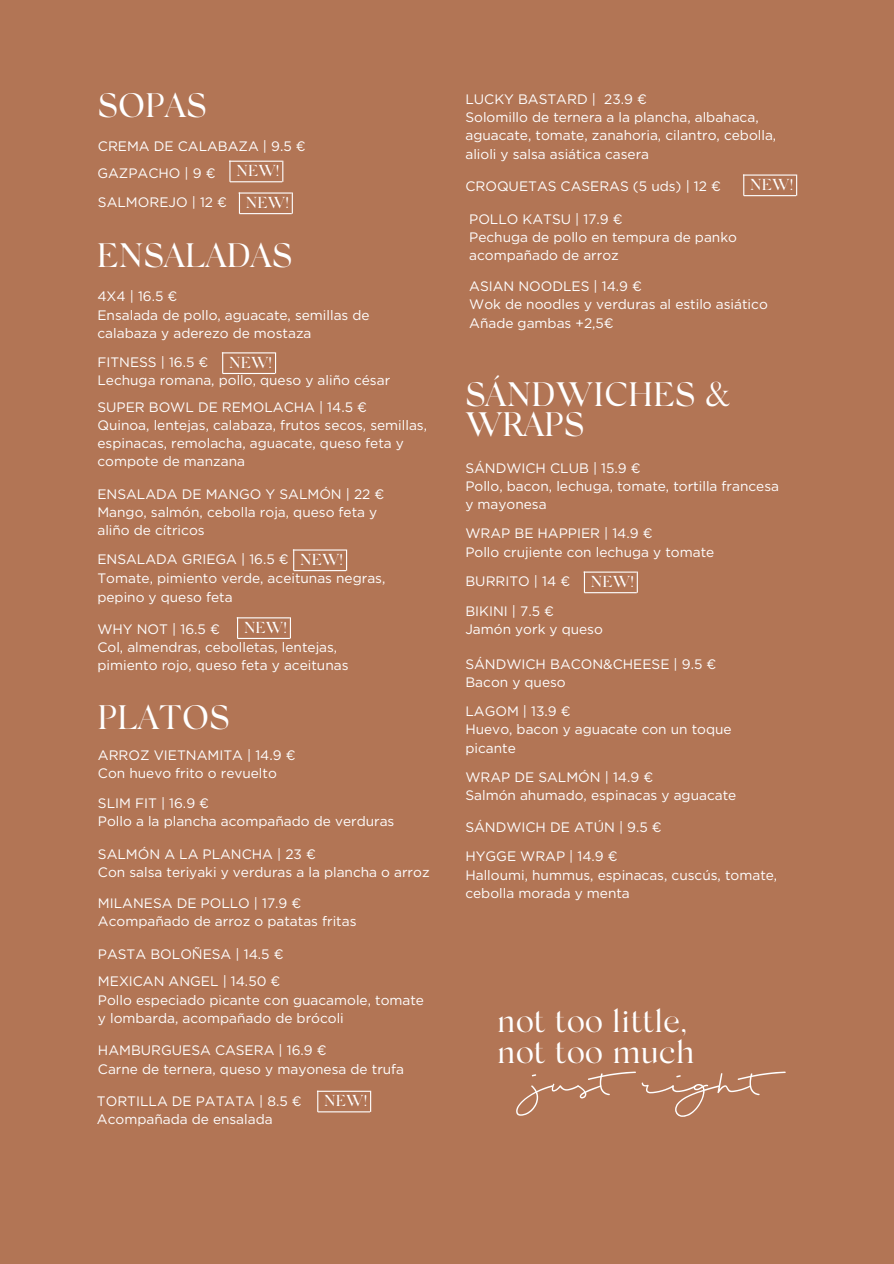
<style>
.page{position:relative;width:894px;height:1264px;background:#fff}
.page>*{position:absolute;margin:0;border:0;box-sizing:border-box;transform-origin:0 0}
.t1{font:101.7px "Shopping Script Demo";color:#fff}
.t2{font:33.9px/30.3px "Silk Serif";color:#fff}
.t3{font:33.45px/31.3px "Silk Serif";color:#fff}
.t4{font:15.9px "Silk Serif";color:#fff}
.t5{font:13.65px/18.1px "Gotham";color:#fff}
</style>
<div class="page">
<div style="left:0;top:0;width:893px;height:1263px;background:#b27555"></div>
<hr style="left:318px;top:1111px;width:52px;height:1px;background:#fff">
<svg style="left:317px;top:1091px;width:1px;height:20px"></svg>
<hr style="left:317px;top:1090px;width:53px;height:1px;background:#fff">
<svg style="left:370px;top:1090px;width:1px;height:21px"></svg>
<hr style="left:237px;top:638px;width:53px;height:1px;background:#fff">
<svg style="left:237px;top:618px;width:1px;height:20px"></svg>
<hr style="left:237px;top:617px;width:53px;height:1px;background:#fff">
<svg style="left:290px;top:617px;width:1px;height:21px"></svg>
<hr style="left:293px;top:570px;width:53px;height:1px;background:#fff">
<svg style="left:293px;top:550px;width:1px;height:20px"></svg>
<hr style="left:293px;top:549px;width:53px;height:1px;background:#fff">
<svg style="left:346px;top:549px;width:1px;height:21px"></svg>
<hr style="left:223px;top:373px;width:52px;height:1px;background:#fff">
<svg style="left:222px;top:353px;width:1px;height:20px"></svg>
<hr style="left:222px;top:352px;width:53px;height:1px;background:#fff">
<svg style="left:275px;top:352px;width:1px;height:21px"></svg>
<hr style="left:584px;top:592px;width:52px;height:1px;background:#fff">
<hr style="left:583px;top:571px;width:2px;height:21px;background:#fff">
<hr style="left:583px;top:571px;width:53px;height:1px;background:#fff">
<svg style="left:636px;top:571px;width:1px;height:21px"></svg>
<hr style="left:743px;top:195px;width:52px;height:1px;background:#fff">
<svg style="left:743px;top:176px;width:1px;height:20px"></svg>
<hr style="left:742px;top:174px;width:53px;height:2px;background:#fff">
<hr style="left:795px;top:174px;width:2px;height:22px;background:#fff">
<hr style="left:239px;top:213px;width:53px;height:1px;background:#fff">
<svg style="left:239px;top:194px;width:1px;height:20px"></svg>
<hr style="left:238px;top:192px;width:54px;height:2px;background:#fff">
<svg style="left:292px;top:192px;width:1px;height:22px"></svg>
<hr style="left:230px;top:181px;width:52px;height:1px;background:#fff">
<svg style="left:229px;top:162px;width:1px;height:20px"></svg>
<hr style="left:229px;top:161px;width:53px;height:1px;background:#fff">
<svg style="left:282px;top:161px;width:1px;height:21px"></svg>
<p class="t2" style="left:98px;top:94px;width:110px">SOPAS</p>
<p class="t5" style="left:98px;top:138px;width:209px">CREMA DE CALABAZA | 9.5 €</p>
<p class="t5" style="left:97px;top:165px;width:120px">GAZPACHO | 9 €</p>
<p class="t5" style="left:98px;top:194px;width:130px">SALMOREJO | 12 €</p>
<h1 class="t4" style="left:236px;top:164px;width:45px">NEW!</h1>
<h3 class="t4" style="left:246px;top:196px;width:45px">NEW!</h3>
<p class="t2" style="left:97px;top:244px;width:197px">ENSALADAS</p>
<h2 class="t5" style="left:97px;top:288px;width:81px">4X4 | 16.5 €</h2>
<h5 class="t5" style="left:97px;top:306px;width:274px">Ensalada de pollo, aguacate, semillas de calabaza y aderezo de mostaza</h5>
<h4 class="t5" style="left:97px;top:353px;width:112px">FITNESS | 16.5 €</h4>
<h5 class="t5" style="left:97px;top:372px;width:294px">Lechuga romana, pollo, queso y aliño césar</h5>
<h5 class="t4" style="left:229px;top:356px;width:45px">NEW!</h5>
<p class="t5" style="left:97px;top:398px;width:271px">SUPER BOWL DE REMOLACHA | 14.5 €</p>
<p class="t5" style="left:97px;top:417px;width:331px">Quinoa, lentejas, calabaza, frutos secos, semillas, espinacas, remolacha, aguacate, queso feta y compote de manzana</p>
<p class="t5" style="left:97px;top:486px;width:288px">ENSALADA DE MANGO Y SALMÓN | 22 €</p>
<h5 class="t5" style="left:97px;top:504px;width:281px">Mango, salmón, cebolla roja, queso feta y aliño de cítricos</h5>
<h4 class="t5" style="left:97px;top:550px;width:193px">ENSALADA GRIEGA | 16.5 €</h4>
<p class="t5" style="left:97px;top:569px;width:289px;line-height:19.2px">Tomate, pimiento verde, aceitunas negras, pepino y queso feta</p>
<p class="t5" style="left:97px;top:621px;width:124px">WHY NOT | 16.5 €</p>
<p class="t5" style="left:97px;top:639px;width:252px">Col, almendras, cebolletas, lentejas, pimiento rojo, queso feta y aceitunas</p>
<p class="t4" style="left:300px;top:553px;width:45px">NEW!</p>
<p class="t4" style="left:244px;top:621px;width:45px">NEW!</p>
<h4 class="t2" style="left:98px;top:705px;width:133px">PLATOS</h4>
<p class="t5" style="left:98px;top:746px;width:199px">ARROZ VIETNAMITA | 14.9 €</p>
<p class="t5" style="left:98px;top:764px;width:180px">Con huevo frito o revuelto</p>
<p class="t5" style="left:98px;top:794px;width:113px">SLIM FIT | 16.9 €</p>
<h4 class="t5" style="left:98px;top:813px;width:298px">Pollo a la plancha acompañado de verduras</h4>
<p class="t5" style="left:98px;top:846px;width:219px">SALMÓN A LA PLANCHA | 23 €</p>
<p class="t5" style="left:98px;top:864px;width:333px">Con salsa teriyaki y verduras a la plancha o arroz</p>
<h4 class="t5" style="left:98px;top:895px;width:205px">MILANESA DE POLLO | 17.9 €</h4>
<p class="t5" style="left:98px;top:913px;width:260px">Acompañado de arroz o patatas fritas</p>
<p class="t5" style="left:98px;top:946px;width:187px">PASTA BOLOÑESA | 14.5 €</p>
<h2 class="t5" style="left:98px;top:973px;width:184px">MEXICAN ANGEL | 14.50 €</h2>
<p class="t5" style="left:98px;top:991px;width:327px">Pollo especiado picante con guacamole, tomate y lombarda, acompañado de brócoli</p>
<h4 class="t5" style="left:98px;top:1042px;width:230px">HAMBURGUESA CASERA | 16.9 €</h4>
<h5 class="t5" style="left:98px;top:1060px;width:308px">Carne de ternera, queso y mayonesa de trufa</h5>
<p class="t5" style="left:97px;top:1092px;width:206px">TORTILLA DE PATATA | 8.5 €</p>
<p class="t5" style="left:97px;top:1110px;width:177px">Acompañada de ensalada</p>
<p class="t4" style="left:324px;top:1094px;width:45px">NEW!</p>
<h2 class="t5" style="left:465px;top:91px;width:183px">LUCKY BASTARD | 23.9 €</h2>
<p class="t5" style="left:465px;top:109px;width:312px">Solomillo de ternera a la plancha, albahaca, aguacate, tomate, zanahoria, cilantro, cebolla, alioli y salsa asiática casera</p>
<p class="t5" style="left:465px;top:178px;width:257px">CROQUETAS CASERAS (5 uds) | 12 €</p>
<p class="t5" style="left:469px;top:210px;width:155px">POLLO KATSU | 17.9 €</p>
<p class="t5" style="left:469px;top:229px;width:269px">Pechuga de pollo en tempura de panko acompañado de arroz</p>
<p class="t4" style="left:750px;top:178px;width:45px">NEW!</p>
<h2 class="t5" style="left:469px;top:278px;width:174px">ASIAN NOODLES | 14.9 €</h2>
<p class="t5" style="left:469px;top:296px;width:300px">Wok de noodles y verduras al estilo asiático<br>Añade gambas +2,5€</p>
<p class="t2" style="left:465px;top:382px;width:266px">SÁNDWICHES &amp;<br>WRAPS</p>
<p class="t5" style="left:465px;top:460px;width:177px">SÁNDWICH CLUB | 15.9 €</p>
<p class="t5" style="left:465px;top:478px;width:315px">Pollo, bacon, lechuga, tomate, tortilla francesa y mayonesa</p>
<p class="t5" style="left:465px;top:525px;width:188px">WRAP BE HAPPIER | 14.9 €</p>
<p class="t5" style="left:465px;top:543px;width:250px">Pollo crujiente con lechuga y tomate</p>
<p class="t5" style="left:465px;top:573px;width:106px">BURRITO | 14 €</p>
<p class="t5" style="left:465px;top:603px;width:90px">BIKINI | 7.5 €</p>
<h5 class="t5" style="left:465px;top:621px;width:139px">Jamón york y queso</h5>
<p class="t5" style="left:465px;top:655px;width:252px">SÁNDWICH BACON&amp;CHEESE | 9.5 €</p>
<p class="t5" style="left:465px;top:674px;width:102px">Bacon y queso</p>
<p class="t5" style="left:465px;top:703px;width:107px">LAGOM | 13.9 €</p>
<p class="t5" style="left:465px;top:721px;width:268px">Huevo, bacon y aguacate con un toque picante</p>
<h4 class="t5" style="left:465px;top:768px;width:189px">WRAP DE SALMÓN | 14.9 €</h4>
<p class="t5" style="left:465px;top:786px;width:272px">Salmón ahumado, espinacas y aguacate</p>
<p class="t5" style="left:465px;top:819px;width:198px">SÁNDWICH DE ATÚN | 9.5 €</p>
<p class="t5" style="left:465px;top:848px;width:154px">HYGGE WRAP | 14.9 €</p>
<p class="t5" style="left:465px;top:866px;width:313px">Halloumi, hummus, espinacas, cuscús, tomate, cebolla morada y menta</p>
<p class="t4" style="left:590px;top:575px;width:45px">NEW!</p>
<h4 class="t3" style="left:496px;top:1008px;width:199px">not too little, not too much</h4>
<p class="t1" style="left:528px;top:1015px;width:237px">just right</p>
</div>
